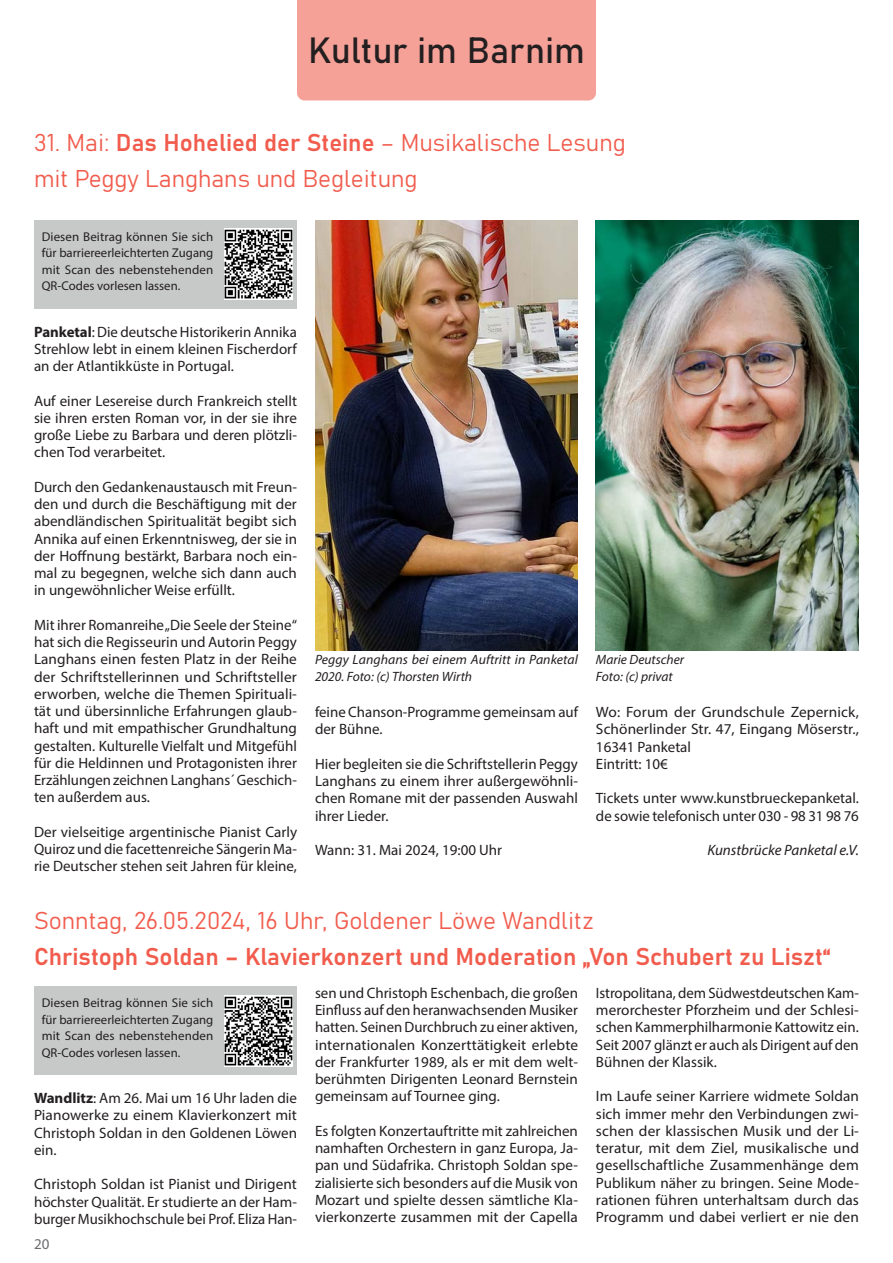
<style>
.page{position:relative;width:893px;height:1263px;background:#fff}
.page>*{position:absolute;margin:0;border:0;box-sizing:border-box;transform-origin:0 0}
.Title___Tip{font:36px "Bahnschrift";letter-spacing:-.005em;color:#231f20}
.KulturÜberschrift{font:24px "Bahnschrift";color:#f15c4d}
.Blocksatz_Zwei{font:15px/17.2px "Myriad Pro";color:#231f20;text-align:justify}
.Blocksatz_Zwei-2{font:italic 15px "Myriad Pro";color:#231f20}
.t1{font:15px "Myriad Pro";color:#6c6d70}
.Blocksatz_Zwei-3{font:italic 13.5px/17.2px "Myriad Pro";color:#231f20}
.Blocksatz_Zwei-4{font:12.75px/16.5px "Myriad Pro";letter-spacing:.005em;color:#231f20;text-align:justify}
.s1{font-weight:700}
</style>
<div class="page">
<div style="left:297px;top:0;width:299px;height:100px;background:#f6a198"></div>
<div style="left:34px;top:986px;width:263px;height:89px;background:#c7c8c8"></div>
<div style="left:34px;top:220px;width:263px;height:88px;background:#c7c8c8"></div>
<img style="left:224px;top:995px;width:68px;height:71px">
<img style="left:224px;top:229px;width:68px;height:71px">
<img style="left:315px;top:220px;width:263px;height:431px">
<img style="left:596px;top:220px;width:263px;height:431px">
<p class="Title___Tip" style="left:308px;top:23px;width:278px">Kultur im Barnim</p>
<p class="KulturÜberschrift" style="left:34px;top:125px;width:593px">31. Mai: Das Hohelied der Steine – Musikalische Lesung</p>
<p class="KulturÜberschrift" style="left:34px;top:161px;width:385px">mit Peggy Langhans und Begleitung</p>
<p class="Blocksatz_Zwei-4" style="left:42px;top:228px;width:173px">Diesen Beitrag können Sie sich für barriereerleichterten Zugang mit Scan des nebenstehenden QR-Codes vorlesen lassen.</p>
<p class="Blocksatz_Zwei" style="left:34px;top:323px;width:264px"><span class="s1">Panketal</span>: Die deutsche Historikerin Annika Strehlow lebt in einem kleinen Fischerdorf an der Atlantikküste in Portugal.</p>
<p class="Blocksatz_Zwei" style="left:34px;top:392px;width:264px">Auf einer Lesereise durch Frankreich stellt sie ihren ersten Roman vor, in der sie ihre große Liebe zu Barbara und deren plötzli&shy;chen Tod verarbeitet.</p>
<p class="Blocksatz_Zwei" style="left:34px;top:478px;width:264px">Durch den Gedankenaustausch mit Freun&shy;den und durch die Beschäftigung mit der abendländischen Spiritualität begibt sich Annika auf einen Erkenntnisweg, der sie in der Hoffnung bestärkt, Barbara noch ein&shy;mal zu begegnen, welche sich dann auch in ungewöhnlicher Weise erfüllt.</p>
<p class="Blocksatz_Zwei" style="left:34px;top:616px;width:264px">Mit ihrer Romanreihe „Die Seele der Steine“ hat sich die Regisseurin und Autorin Peggy Langhans einen festen Platz in der Reihe der Schriftstellerinnen und Schriftsteller erworben, welche die Themen Spirituali&shy;tät und übersinnliche Erfahrungen glaub&shy;haft und mit empathischer Grundhaltung gestalten. Kulturelle Vielfalt und Mitgefühl für die Heldinnen und Protagonisten ihrer Erzählungen zeichnen Langhans´ Geschich&shy;ten außerdem aus.</p>
<p class="Blocksatz_Zwei" style="left:34px;top:823px;width:265px">Der vielseitige argentinische Pianist Carly Quiroz und die facettenreiche Sängerin Ma&shy;rie Deutscher stehen seit Jahren für kleine,</p>
<p class="Blocksatz_Zwei-3" style="left:315px;top:651px;width:265px">Peggy Langhans bei einem Auftritt in Panketal<br>2020. Foto: (c) Thorsten Wirth</p>
<p class="Blocksatz_Zwei-3" style="left:596px;top:651px;width:90px">Marie Deutscher</p>
<p class="Blocksatz_Zwei-3" style="left:596px;top:668px;width:78px">Foto: (c) privat</p>
<p class="Blocksatz_Zwei" style="left:315px;top:703px;width:265px">feine Chanson-Programme gemeinsam auf der Bühne.</p>
<p class="Blocksatz_Zwei" style="left:315px;top:755px;width:264px">Hier begleiten sie die Schriftstellerin Peggy Langhans zu einem ihrer außergewöhnli&shy;chen Romane mit der passenden Auswahl ihrer Lieder.</p>
<p class="Blocksatz_Zwei" style="left:315px;top:841px;width:189px">Wann: 31. Mai 2024, 19:00 Uhr</p>
<p class="Blocksatz_Zwei" style="left:596px;top:703px;width:264px">Wo: Forum der Grundschule Zepernick, Schönerlinder Str. 47, Eingang Möserstr., 16341 Panketal</p>
<p class="Blocksatz_Zwei" style="left:596px;top:755px;width:73px">Eintritt: 10€</p>
<p class="Blocksatz_Zwei" style="left:596px;top:789px;width:264px">Tickets unter www.kunstbrueckepanketal. de sowie telefonisch unter 030 - 98 31 98 76</p>
<p class="Blocksatz_Zwei-2" style="left:707px;top:841px;width:153px">Kunstbrücke Panketal e.V.</p>
<p class="KulturÜberschrift" style="left:34px;top:902px;width:561px">Sonntag, 26.05.2024, 16 Uhr, Goldener Löwe Wandlitz</p>
<p class="KulturÜberschrift" style="left:34px;top:938px;width:798px">Christoph Soldan – Klavierkonzert und Moderation „Von Schubert zu Liszt“</p>
<p class="Blocksatz_Zwei-4" style="left:42px;top:994px;width:173px">Diesen Beitrag können Sie sich für barriereerleichterten Zugang mit Scan des nebenstehenden QR-Codes vorlesen lassen.</p>
<p class="Blocksatz_Zwei" style="left:34px;top:1089px;width:264px"><span class="s1">Wandlitz</span>: Am 26. Mai um 16 Uhr laden die Pianowerke zu einem Klavierkonzert mit Christoph Soldan in den Goldenen Löwen ein.</p>
<p class="Blocksatz_Zwei" style="left:34px;top:1175px;width:264px">Christoph Soldan ist Pianist und Dirigent höchster Qualität. Er studierte an der Ham&shy;burger Musikhochschule bei Prof. Eliza Han-</p>
<p class="t1" style="left:34px;top:1234px;width:17px">20</p>
<p class="Blocksatz_Zwei" style="left:315px;top:984px;width:265px">sen und Christoph Eschenbach, die großen Einfluss auf den heranwachsenden Musiker hatten. Seinen Durchbruch zu einer aktiven, internationalen Konzerttätigkeit erlebte der Frankfurter 1989, als er mit dem welt&shy;berühmten Dirigenten Leonard Bernstein gemeinsam auf Tournee ging.</p>
<p class="Blocksatz_Zwei" style="left:315px;top:1122px;width:265px">Es folgten Konzertauftritte mit zahlreichen namhaften Orchestern in ganz Europa, Ja&shy;pan und Südafrika. Christoph Soldan spe&shy;zialisierte sich besonders auf die Musik von Mozart und spielte dessen sämtliche Kla&shy;vierkonzerte zusammen mit der Capella</p>
<p class="Blocksatz_Zwei" style="left:596px;top:984px;width:264px">Istropolitana, dem Südwestdeutschen Kam&shy;merorchester Pforzheim und der Schlesi&shy;schen Kammerphilharmonie Kattowitz ein.<br>Seit 2007 glänzt er auch als Dirigent auf den Bühnen der Klassik.</p>
<p class="Blocksatz_Zwei" style="left:596px;top:1087px;width:265px">Im Laufe seiner Karriere widmete Soldan sich immer mehr den Verbindungen zwi&shy;schen der klassischen Musik und der Li&shy;teratur, mit dem Ziel, musikalische und gesellschaftliche Zusammenhänge dem Publikum näher zu bringen. Seine Mode&shy;rationen führen unterhaltsam durch das Programm und dabei verliert er nie den</p>
</div>
